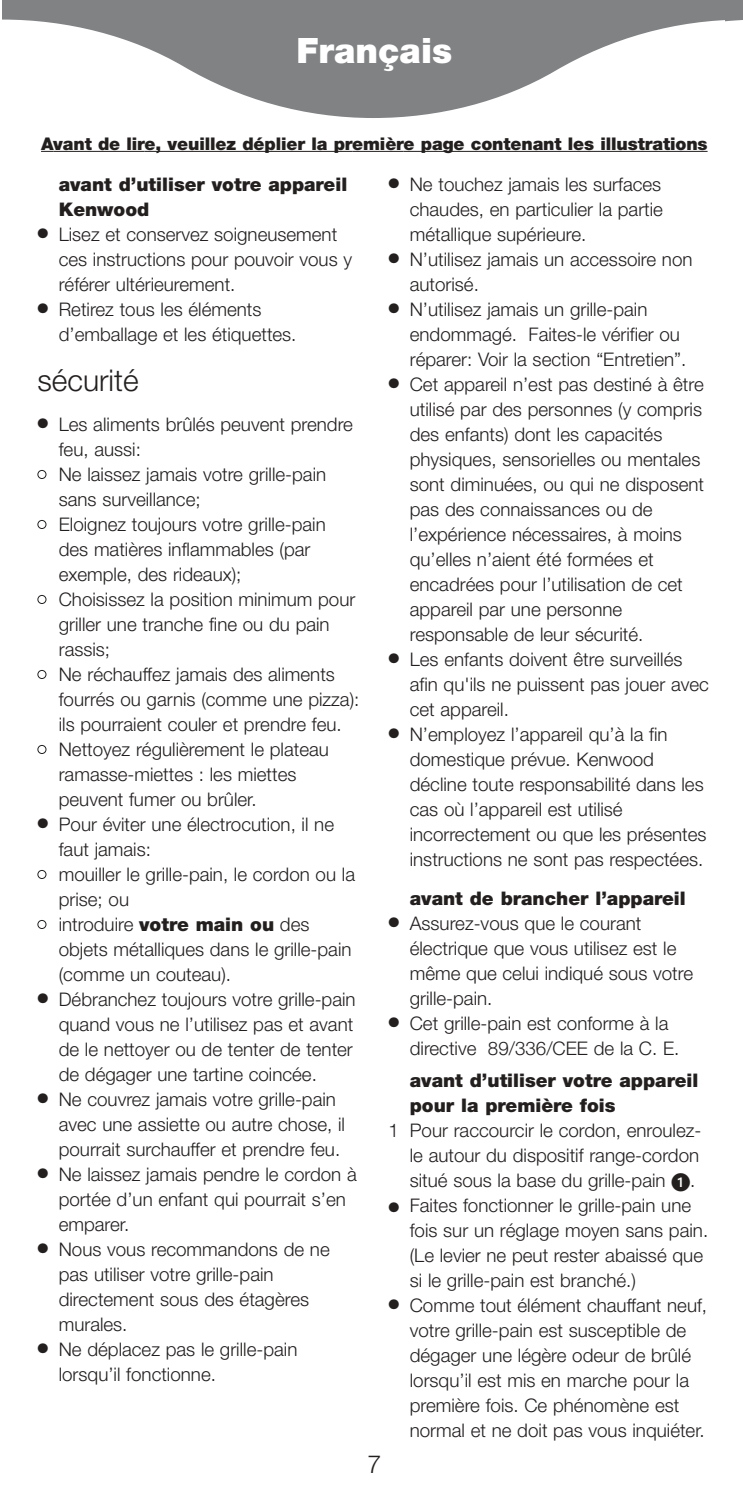
<style>
.page{position:relative;width:743px;height:1500px;background:#fff}
.page>*{position:absolute;margin:0;border:0;box-sizing:border-box;transform-origin:0 0}
.t1{font:900 35px "Helvetica Neue";color:#fff}
.t2{font:300 30px "Helvetica Neue";color:#231f1f}
.t3{font:300 25px "Helvetica Neue";color:#231f1f}
.t4{font:300 18.75px/25px "Helvetica Neue";color:#231f1f}
.t5{font:900 18.75px/25px "Helvetica Neue";color:#231f1f}
.t6{font:900 17.5px "Helvetica Neue";letter-spacing:-.005em;color:#231f1f}
.s1{color:#fff}
.s2{font-weight:900}
</style>
<div class="page">
<svg style="left:2px;top:0;width:740px;height:118px;fill:#808284"></svg>
<svg style="left:41px;top:151px;width:12px;height:1px"></svg>
<hr style="left:53px;top:151px;width:92px;height:1px;background:#231f1f">
<hr style="left:145px;top:151px;width:207px;height:1px;background:#231f1f">
<hr style="left:352px;top:151px;width:51px;height:1px;background:#231f1f">
<hr style="left:403px;top:151px;width:304px;height:1px;background:#231f1f">
<h1 class="t1" style="left:296px;top:38px;width:157px">Français</h1>
<p class="t6" style="left:41px;top:137px;width:668px">Avant de lire, veuillez déplier la première page contenant les illustrations</p>
<p class="t5" style="left:59px;top:173px;width:290px">avant d’utiliser votre appareil<br>Kenwood</p>
<p class="t4" style="left:59px;top:223px;width:295px;text-indent:-21px">● Lisez et conservez soigneusement ces instructions pour pouvoir vous y référer ultérieurement.</p>
<p class="t4" style="left:59px;top:298px;width:239px;text-indent:-21px">● Retirez tous les éléments d’emballage et les étiquettes.</p>
<h2 class="t2" style="left:37px;top:370px;width:103px">sécurité</h2>
<p class="t4" style="left:59px;top:413px;width:296px;text-indent:-21px">● Les aliments brûlés peuvent prendre feu, aussi:</p>
<p class="t4" style="left:59px;top:463px;width:269px;text-indent:-21px"><span class="s1">●</span> Ne laissez jamais votre grille-pain sans surveillance;</p>
<p class="t4" style="left:59px;top:513px;width:268px;text-indent:-21px"><span class="s1">●</span> Eloignez toujours votre grille-pain des matières inflammables (par exemple, des rideaux);</p>
<p class="t4" style="left:59px;top:588px;width:298px;text-indent:-21px"><span class="s1">●</span> Choisissez la position minimum pour griller une tranche fine ou du pain rassis;</p>
<p class="t4" style="left:59px;top:663px;width:302px;text-indent:-21px"><span class="s1">●</span> Ne réchauffez jamais des aliments fourrés ou garnis (comme une pizza): ils pourraient couler et prendre feu.</p>
<p class="t4" style="left:59px;top:738px;width:272px;text-indent:-21px"><span class="s1">●</span> Nettoyez régulièrement le plateau ramasse-miettes : les miettes peuvent fumer ou brûler.</p>
<p class="t4" style="left:59px;top:813px;width:277px;text-indent:-21px">● Pour éviter une électrocution, il ne faut jamais:</p>
<p class="t4" style="left:59px;top:863px;width:298px;text-indent:-21px"><span class="s1">●</span> mouiller le grille-pain, le cordon ou la prise; ou</p>
<p class="t4" style="left:59px;top:913px;width:294px;text-indent:-21px"><span class="s1">●</span> introduire <span class="s2">votre main ou</span> des objets métalliques dans le grille-pain (comme un couteau).</p>
<p class="t4" style="left:59px;top:988px;width:298px;text-indent:-21px">● Débranchez toujours votre grille-pain quand vous ne l’utilisez pas et avant de le nettoyer ou de tenter de tenter de dégager une tartine coincée.</p>
<p class="t4" style="left:59px;top:1088px;width:288px;text-indent:-21px">● Ne couvrez jamais votre grille-pain avec une assiette ou autre chose, il pourrait surchauffer et prendre feu.</p>
<p class="t4" style="left:59px;top:1163px;width:299px;text-indent:-21px">● Ne laissez jamais pendre le cordon à portée d’un enfant qui pourrait s’en emparer.</p>
<p class="t4" style="left:59px;top:1238px;width:272px;text-indent:-21px">● Nous vous recommandons de ne pas utiliser votre grille-pain directement sous des étagères murales.</p>
<p class="t4" style="left:59px;top:1338px;width:240px;text-indent:-21px">● Ne déplacez pas le grille-pain lorsqu’il fonctionne.</p>
<h3 class="t3" style="left:367px;top:1455px;width:15px">7</h3>
<p class="t4" style="left:410px;top:173px;width:255px;text-align:justify;text-indent:-21px">● Ne touchez jamais les surfaces chaudes, en particulier la partie métallique supérieure.</p>
<p class="t4" style="left:410px;top:248px;width:284px;text-indent:-21px">● N’utilisez jamais un accessoire non autorisé.</p>
<p class="t4" style="left:410px;top:298px;width:278px;text-indent:-21px">● N’utilisez jamais un grille-pain endommagé. Faites-le vérifier ou réparer: Voir la section “Entretien”.</p>
<p class="t4" style="left:410px;top:373px;width:296px;text-indent:-21px">● Cet appareil n’est pas destiné à être utilisé par des personnes (y compris des enfants) dont les capacités physiques, sensorielles ou mentales sont diminuées, ou qui ne disposent pas des connaissances ou de l’expérience nécessaires, à moins qu’elles n’aient été formées et encadrées pour l’utilisation de cet appareil par une personne responsable de leur sécurité.</p>
<p class="t4" style="left:410px;top:648px;width:300px;text-indent:-21px">● Les enfants doivent être surveillés afin qu'ils ne puissent pas jouer avec cet appareil.</p>
<p class="t4" style="left:410px;top:723px;width:298px;text-indent:-21px">● N’employez l’appareil qu’à la fin domestique prévue. Kenwood décline toute responsabilité dans les cas où l’appareil est utilisé incorrectement ou que les présentes instructions ne sont pas respectées.</p>
<p class="t5" style="left:410px;top:887px;width:277px">avant de brancher l’appareil</p>
<p class="t4" style="left:410px;top:912px;width:285px;text-indent:-21px">● Assurez-vous que le courant électrique que vous utilisez est le même que celui indiqué sous votre grille-pain.</p>
<p class="t4" style="left:410px;top:1012px;width:271px;text-indent:-21px">● Cet grille-pain est conforme à la directive 89/336/CEE de la C. E.</p>
<p class="t5" style="left:410px;top:1069px;width:290px">avant d’utiliser votre appareil pour la première fois</p>
<p class="t4" style="left:410px;top:1119px;width:293px;text-align:justify;text-indent:-21px">1 Pour raccourcir le cordon, enroulez&shy;le autour du dispositif range-cordon situé sous la base du grille-pain</p>
<p class="t4" style="left:690px;top:1169px;width:7px">.</p>
<p class="t4" style="left:410px;top:1194px;width:300px;text-indent:-21px">● Faites fonctionner le grille-pain une fois sur un réglage moyen sans pain. (Le levier ne peut rester abaissé que si le grille-pain est branché.)</p>
<p class="t4" style="left:410px;top:1294px;width:299px;text-indent:-21px">● Comme tout élément chauffant neuf, votre grille-pain est susceptible de dégager une légère odeur de brûlé lorsqu’il est mis en marche pour la première fois. Ce phénomène est normal et ne doit pas vous inquiéter.</p>
</div>
